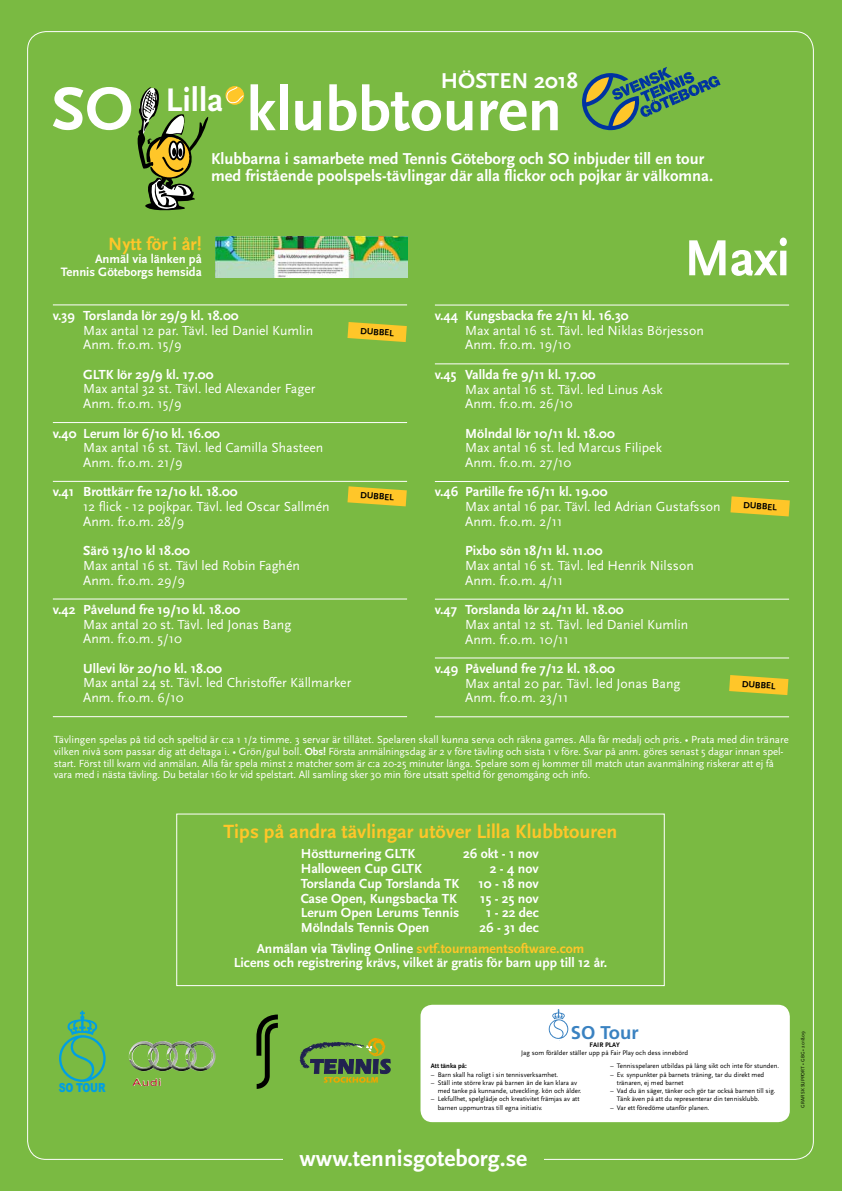
<style>
.page{position:relative;width:842px;height:1191px;background:#7aba42}
.page>*{position:absolute;margin:0;border:0;box-sizing:border-box;transform-origin:0 0}
.t1{font:700 63px "Scala Sans";color:#fff}
.t2{font:700 52.9px "Scala Sans";color:#fff}
.t3{font:700 34.1px "Scala Sans";color:#fff}
.t4{font:700 23.5px "Scala Sans";color:#fff}
.t5{font:700 22.4px "Scala Sans";color:#fff}
.t6{font:700 20px "Scala Sans";color:#ffc629}
.t7{font:700 18.6px "Scala Sans";color:#ffc629}
.t8{font:700 18.4px "Frutiger";color:#3a82c1}
.t9{font:700 16.5px/17.6px "Scala Sans";color:#fff}
.t10{font:13.7px/14.7px "Scala Sans";color:#fff}
.t11{font:700 13.7px/20.7px "Scala Sans";color:#fff}
.t12{font:700 12.7px/12.7px "Scala Sans";color:#fff;text-align:right}
.t13{font:900 12.4px "Arial";letter-spacing:-.025em;color:#009fe3;scale:.77 1}
.t14{font:10.8px/11.8px "Scala Sans";letter-spacing:-.01em;color:#fff}
.t15{font:700 9.3px "Scala Sans";color:#000}
.t16{font:6.9px/8.2px "Scala Sans";color:#000}
.t17{font:700 6.9px "Scala Sans";color:#000}
.t18{font:5px "Scala Sans";color:#000}
.s1{font-weight:700}
.s2{color:#ffc629}
</style>
<div class="page">
<hr style="left:53px;top:305px;width:354px;height:1px;background:#fff">
<hr style="left:53px;top:422px;width:354px;height:1px;background:#fff">
<hr style="left:53px;top:481px;width:354px;height:1px;background:#fff">
<hr style="left:53px;top:599px;width:354px;height:1px;background:#fff">
<hr style="left:53px;top:716px;width:354px;height:1px;background:#fff">
<hr style="left:435px;top:305px;width:354px;height:1px;background:#fff">
<hr style="left:435px;top:363px;width:354px;height:1px;background:#fff">
<hr style="left:435px;top:481px;width:354px;height:1px;background:#fff">
<hr style="left:435px;top:599px;width:354px;height:1px;background:#fff">
<hr style="left:435px;top:657px;width:354px;height:1px;background:#fff">
<hr style="left:435px;top:716px;width:354px;height:1px;background:#fff">
<svg style="left:347px;top:322px;width:60px;height:20px"></svg>
<svg style="left:582px;top:67px;width:138px;height:63px"></svg>
<svg style="left:138px;top:87px;width:71px;height:123px"></svg>
<svg style="left:225px;top:86px;width:19px;height:19px"></svg>
<svg style="left:226px;top:86px;width:18px;height:18px"></svg>
<svg style="left:300px;top:1038px;width:90px;height:44px"></svg>
<img style="left:129px;top:1041px;width:87px;height:30px">
<svg style="left:256px;top:1014px;width:22px;height:74px"></svg>
<svg style="left:59px;top:1010px;width:47px;height:72px"></svg>
<div style="left:420px;top:1004px;width:370px;height:118px;background:#fff;border-radius:12px"></div>
<svg style="left:548px;top:1009px;width:20px;height:30px"></svg>
<img style="left:215px;top:236px;width:192px;height:41px">
<svg style="left:347px;top:486px;width:60px;height:20px"></svg>
<svg style="left:730px;top:496px;width:60px;height:20px"></svg>
<svg style="left:729px;top:675px;width:59px;height:20px"></svg>
<div style="left:176px;top:813px;width:489px;height:173px;border:1px solid #fff"></div>
<h1 class="t1" style="left:52px;top:75px;width:83px">SO</h1>
<h3 class="t5" style="left:441px;top:69px;width:138px">HÖSTEN 2018</h3>
<h3 class="t3" style="left:165px;top:82px;width:59px">Lilla</h3>
<h1 class="t1" style="left:247px;top:76px;width:317px">klubbtouren</h1>
<p class="t9" style="left:211px;top:150px;width:503px">Klubbarna i samarbete med Tennis Göteborg och SO inbjuder till en tour med fristående poolspels-tävlingar där alla flickor och pojkar är välkomna.</p>
<h3 class="t7" style="left:108px;top:234px;width:95px">Nytt för i år!</h3>
<p class="t12" style="left:61px;top:253px;width:142px">Anmäl via länken på<br>Tennis Göteborgs hemsida</p>
<p class="t11" style="left:53px;top:305px;width:187px">v.39 Torslanda lör 29/9 kl. 18.00</p>
<p class="t10" style="left:83px;top:323px;width:232px">Max antal 12 par. Tävl. led Daniel Kumlin<br>Anm. fr.o.m. 15/9</p>
<p class="t11" style="left:83px;top:364px;width:132px">GLTK lör 29/9 kl. 17.00</p>
<p class="t10" style="left:83px;top:382px;width:234px">Max antal 32 st. Tävl. led Alexander Fager<br>Anm. fr.o.m. 15/9</p>
<p class="t11" style="left:53px;top:423px;width:169px">v.40 Lerum lör 6/10 kl. 16.00</p>
<p class="t10" style="left:83px;top:440px;width:242px">Max antal 16 st. Tävl. led Camilla Shasteen<br>Anm. fr.o.m. 21/9</p>
<p class="t11" style="left:53px;top:482px;width:186px">v.41 Brottkärr fre 12/10 kl. 18.00</p>
<p class="t10" style="left:83px;top:499px;width:248px">12 flick - 12 pojkpar. Tävl. led Oscar Sallmén<br>Anm. fr.o.m. 28/9</p>
<p class="t11" style="left:83px;top:540px;width:108px">Särö 13/10 kl 18.00</p>
<p class="t10" style="left:83px;top:558px;width:218px">Max antal 16 st. Tävl led Robin Faghén<br>Anm. fr.o.m. 29/9</p>
<p class="t11" style="left:53px;top:599px;width:189px">v.42 Påvelund fre 19/10 kl. 18.00</p>
<p class="t10" style="left:83px;top:617px;width:210px">Max antal 20 st. Tävl. led Jonas Bang<br>Anm. fr.o.m. 5/10</p>
<p class="t11" style="left:83px;top:658px;width:140px">Ullevi lör 20/10 kl. 18.00</p>
<p class="t10" style="left:83px;top:676px;width:270px">Max antal 24 st. Tävl. led Christoffer Källmarker<br>Anm. fr.o.m. 6/10</p>
<p class="t15" style="left:361px;top:326px;width:35px;rotate:4deg">DUBBEL</p>
<p class="t15" style="left:361px;top:490px;width:35px;rotate:4deg">DUBBEL</p>
<h2 class="t2" style="left:684px;top:230px;width:107px">Maxi</h2>
<p class="t11" style="left:435px;top:305px;width:195px">v.44 Kungsbacka fre 2/11 kl. 16.30</p>
<p class="t10" style="left:465px;top:323px;width:240px">Max antal 16 st. Tävl. led Niklas Börjesson<br>Anm. fr.o.m. 19/10</p>
<p class="t11" style="left:435px;top:364px;width:162px">v.45 Vallda fre 9/11 kl. 17.00</p>
<p class="t10" style="left:465px;top:382px;width:199px">Max antal 16 st. Tävl. led Linus Ask<br>Anm. fr.o.m. 26/10</p>
<p class="t11" style="left:465px;top:423px;width:151px">Mölndal lör 10/11 kl. 18.00</p>
<p class="t10" style="left:465px;top:441px;width:198px">Max antal 16 st. led Marcus Filipek<br>Anm. fr.o.m. 27/10</p>
<p class="t11" style="left:435px;top:482px;width:174px">v.46 Partille fre 16/11 kl. 19.00</p>
<p class="t10" style="left:465px;top:499px;width:257px">Max antal 16 par. Tävl. led Adrian Gustafsson<br>Anm. fr.o.m. 2/11</p>
<p class="t11" style="left:465px;top:541px;width:139px">Pixbo sön 18/11 kl. 11.00</p>
<p class="t10" style="left:465px;top:558px;width:230px">Max antal 16 st. Tävl. led Henrik Nilsson<br>Anm. fr.o.m. 4/11</p>
<p class="t11" style="left:435px;top:599px;width:190px">v.47 Torslanda lör 24/11 kl. 18.00</p>
<p class="t10" style="left:465px;top:617px;width:224px">Max antal 12 st. Tävl. led Daniel Kumlin<br>Anm. fr.o.m. 10/11</p>
<p class="t11" style="left:435px;top:658px;width:182px">v.49 Påvelund fre 7/12 kl. 18.00</p>
<p class="t10" style="left:465px;top:676px;width:217px">Max antal 20 par. Tävl. led Jonas Bang<br>Anm. fr.o.m. 23/11</p>
<p class="t15" style="left:744px;top:500px;width:35px;rotate:4deg">DUBBEL</p>
<p class="t15" style="left:742px;top:678px;width:35px;rotate:4deg">DUBBEL</p>
<p class="t14" style="left:54px;top:734px;width:736px">Tävlingen spelas på tid och speltid är c:a 1 1/2 timme. 3 servar är tillåtet. Spelaren skall kunna serva och räkna games. Alla får medalj och pris. • Prata med din tränare vilken nivå som passar dig att deltaga i. • Grön/gul boll. <span class="s1">Obs!</span> Första anmälningsdag är 2 v före tävling och sista 1 v före. Svar på anm. göres senast 5 dagar innan spel&shy;start. Först till kvarn vid anmälan. Alla får spela minst 2 matcher som är c:a 20-25 minuter långa. Spelare som ej kommer till match utan avanmälning riskerar att ej få vara med i nästa tävling. Du betalar 160 kr vid spelstart. All samling sker 30 min före utsatt speltid för genomgång och info.</p>
<h3 class="t6" style="left:223px;top:820px;width:395px">Tips på andra tävlingar utöver Lilla Klubbtouren</h3>
<p class="t11" style="left:301px;top:844px;width:116px">Höstturnering GLTK</p>
<p class="t11" style="left:463px;top:844px;width:77px">26 okt - 1 nov</p>
<p class="t11" style="left:301px;top:858px;width:123px">Halloween Cup GLTK</p>
<p class="t11" style="left:490px;top:858px;width:50px">2-4nov</p>
<p class="t11" style="left:301px;top:873px;width:160px">Torslanda Cup Torslanda TK</p>
<p class="t11" style="left:478px;top:873px;width:62px">10 - 18 nov</p>
<p class="t11" style="left:301px;top:888px;width:158px">Case Open, Kungsbacka TK</p>
<p class="t11" style="left:480px;top:888px;width:60px">15 - 25 nov</p>
<p class="t11" style="left:301px;top:902px;width:160px">Lerum Open Lerums Tennis</p>
<p class="t11" style="left:486px;top:902px;width:54px">1 - 22 dec</p>
<p class="t11" style="left:301px;top:917px;width:130px">Mölndals Tennis Open</p>
<p class="t11" style="left:257px;top:917px;width:329px;text-indent:223px">26 - 31 dec<br>Anmälan via Tävling Online <span class="s2">svtf.tournamentsoftware.com</span></p>
<p class="t11" style="left:234px;top:953px;width:375px">Licens och registrering krävs, vilket är gratis för barn upp till 12 år.</p>
<p class="t13" style="left:59px;top:1079px;width:62px">SO TOUR</p>
<h3 class="t8" style="left:571px;top:1021px;width:69px">SO Tour</h3>
<p class="t17" style="left:590px;top:1040px;width:32px">FAIR PLAY</p>
<p class="t16" style="left:521px;top:1048px;width:168px">Jag som förälder ställer upp på Fair Play och dess innebörd</p>
<p class="t17" style="left:431px;top:1062px;width:38px">Att tänka på:</p>
<p class="t16" style="left:431px;top:1070px;width:129px">– Barn skall ha roligt i sin tennisverksamhet.</p>
<p class="t16" style="left:438px;top:1078px;width:145px;text-indent:-7px">– Ställ inte större krav på barnen än de kan klara av med tanke på kunnande, utveckling. kön och ålder.</p>
<p class="t16" style="left:438px;top:1095px;width:143px;text-indent:-7px">– Lekfullhet, spelglädje och kreativitet främjas av att barnen uppmuntras till egna initiativ.</p>
<h3 class="t4" style="left:299px;top:1145px;width:229px">www.tennisgoteborg.se</h3>
<p class="t16" style="left:610px;top:1062px;width:171px">– Tennisspelaren utbildas på lång sikt och inte för stunden.</p>
<p class="t16" style="left:617px;top:1070px;width:149px;text-indent:-7px">– Ev. synpunkter på barnets träning, tar du direkt med tränaren, ej med barnet</p>
<p class="t16" style="left:617px;top:1087px;width:160px;text-indent:-7px">– Vad du än säger, tänker och gör tar också barnen till sig.<br>Tänk även på att du representerar din tennisklubb.</p>
<p class="t16" style="left:610px;top:1103px;width:101px">– Var ett föredöme utanför planen.</p>
<p class="t18" style="left:800px;top:1107px;width:78px;rotate:-90deg">GRAFISK SUPPORT • GBG • 2018.09</p>
</div>
